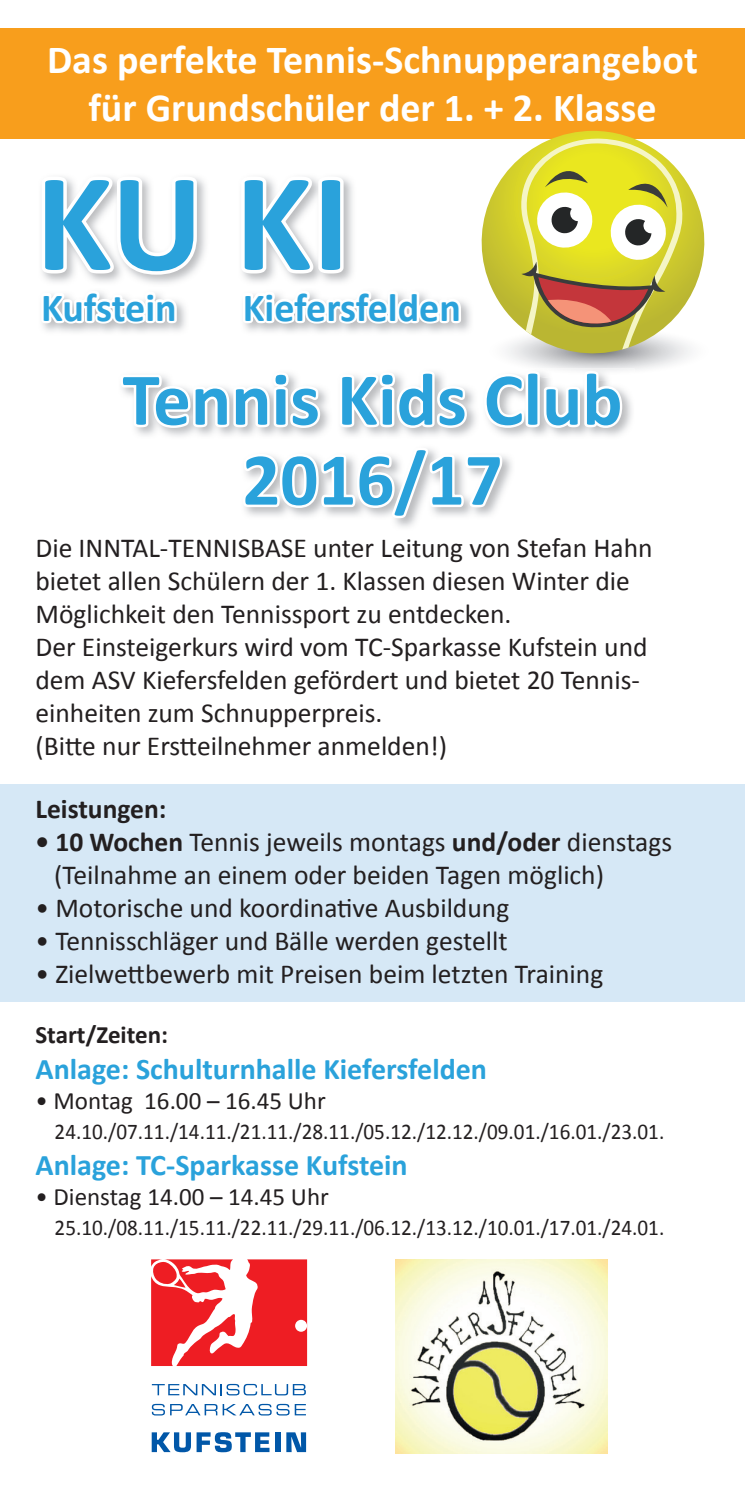
<style>
.page{position:relative;width:745px;height:1489px;background:#fff}
.page>*{position:absolute;margin:0;border:0;box-sizing:border-box;transform-origin:0 0}
.t1{font:700 141px "Calibri";color:#2aa2db}
.t2{font:700 75px/80px "Calibri";color:#2aa2db;text-align:center}
.t3{font:700 40px/48px "Calibri";color:#fff;text-align:center}
.t4{font:700 40px "Calibri";color:#2aa2db}
.t5{font:700 30px "Calibri";color:#2aa2db}
.t6{font:27.5px/33px "Calibri";color:#231f20}
.t7{font:700 27.5px "Calibri";color:#231f20}
.t8{font:25px "Calibri";color:#231f20}
.t9{font:700 25px "Calibri";color:#231f20}
.t10{font:22.5px "Calibri";color:#231f20;scale:.94 1}
.s1{font-weight:700}
</style>
<div class="page">
<div style="left:0;top:783px;width:744px;height:218px;background:#d6e8f6"></div>
<div style="left:0;top:28px;width:744px;height:111px;background:#f89e1c"></div>
<svg style="left:554px;top:131px;width:78px;height:7px"></svg>
<svg style="left:151px;top:1259px;width:156px;height:106px"></svg>
<div style="left:295px;top:1319px;width:12px;height:12px;background:#fff;border-radius:50%"></div>
<svg style="left:152px;top:1383px;width:153px;height:12px"></svg>
<svg style="left:152px;top:1432px;width:117px;height:19px"></svg>
<div style="left:275px;top:1432px;width:5px;height:19px;background:#0157a8"></div>
<svg style="left:286px;top:1432px;width:20px;height:19px"></svg>
<svg style="left:152px;top:1403px;width:154px;height:12px"></svg>
<img style="left:395px;top:1259px;width:212px;height:194px">
<svg style="left:42px;top:138px;width:663px;height:294px"></svg>
<svg style="left:242px;top:446px;width:263px;height:83px"></svg>
<h3 class="t3" style="left:47px;top:33px;width:652px">Das perfekte Tennis-Schnupperangebot für Grundschüler der 1. + 2. Klasse</h3>
<h1 class="t1" style="left:35px;top:135px;width:316px">KU KI</h1>
<h3 class="t4" style="left:41px;top:282px;width:137px">Kufstein</h3>
<h3 class="t4" style="left:242px;top:282px;width:219px">Kiefersfelden</h3>
<h2 class="t2" style="left:122px;top:356px;width:501px">Tennis Kids Club<br>2016/17</h2>
<p class="t6" style="left:35px;top:530px;width:618px">Die INNTAL-TENNISBASE unter Leitung von Stefan Hahn bietet allen Schülern der 1. Klassen diesen Winter die Möglichkeit den Tennissport zu entdecken.<br>Der Einsteigerkurs wird vom TC-Sparkasse Kufstein und dem ASV Kiefersfelden gefördert und bietet 20 Tennis&shy;einheiten zum Schnupperpreis.<br>(Bitte nur Erstteilnehmer anmelden!)</p>
<p class="t7" style="left:35px;top:792px;width:132px">Leistungen:</p>
<p class="t6" style="left:54px;top:824px;width:619px;text-indent:-19px"><span class="s1">• 10 Wochen</span> Tennis jeweils montags <span class="s1">und/oder</span> dienstags (Teilnahme an einem oder beiden Tagen möglich)</p>
<p class="t6" style="left:35px;top:890px;width:475px">• Motorische und koordinative Ausbildung</p>
<p class="t6" style="left:35px;top:923px;width:473px">• Tennisschläger und Bälle werden gestellt</p>
<p class="t6" style="left:35px;top:956px;width:569px">• Zielwettbewerb mit Preisen beim letzten Training</p>
<p class="t9" style="left:35px;top:1019px;width:134px">Start/Zeiten:</p>
<p class="t5" style="left:35px;top:1050px;width:453px">Anlage: Schulturnhalle Kiefersfelden</p>
<p class="t8" style="left:35px;top:1085px;width:291px">• Montag 16.00 – 16.45 Uhr</p>
<p class="t10" style="left:55px;top:1117px;width:649px">24.10./07.11./14.11./21.11./28.11./05.12./12.12./09.01./16.01./23.01.</p>
<p class="t5" style="left:35px;top:1146px;width:373px">Anlage: TC-Sparkasse Kufstein</p>
<p class="t8" style="left:35px;top:1181px;width:295px">• Dienstag 14.00 – 14.45 Uhr</p>
<p class="t10" style="left:55px;top:1213px;width:649px">25.10./08.11./15.11./22.11./29.11./06.12./13.12./10.01./17.01./24.01.</p>
</div>
